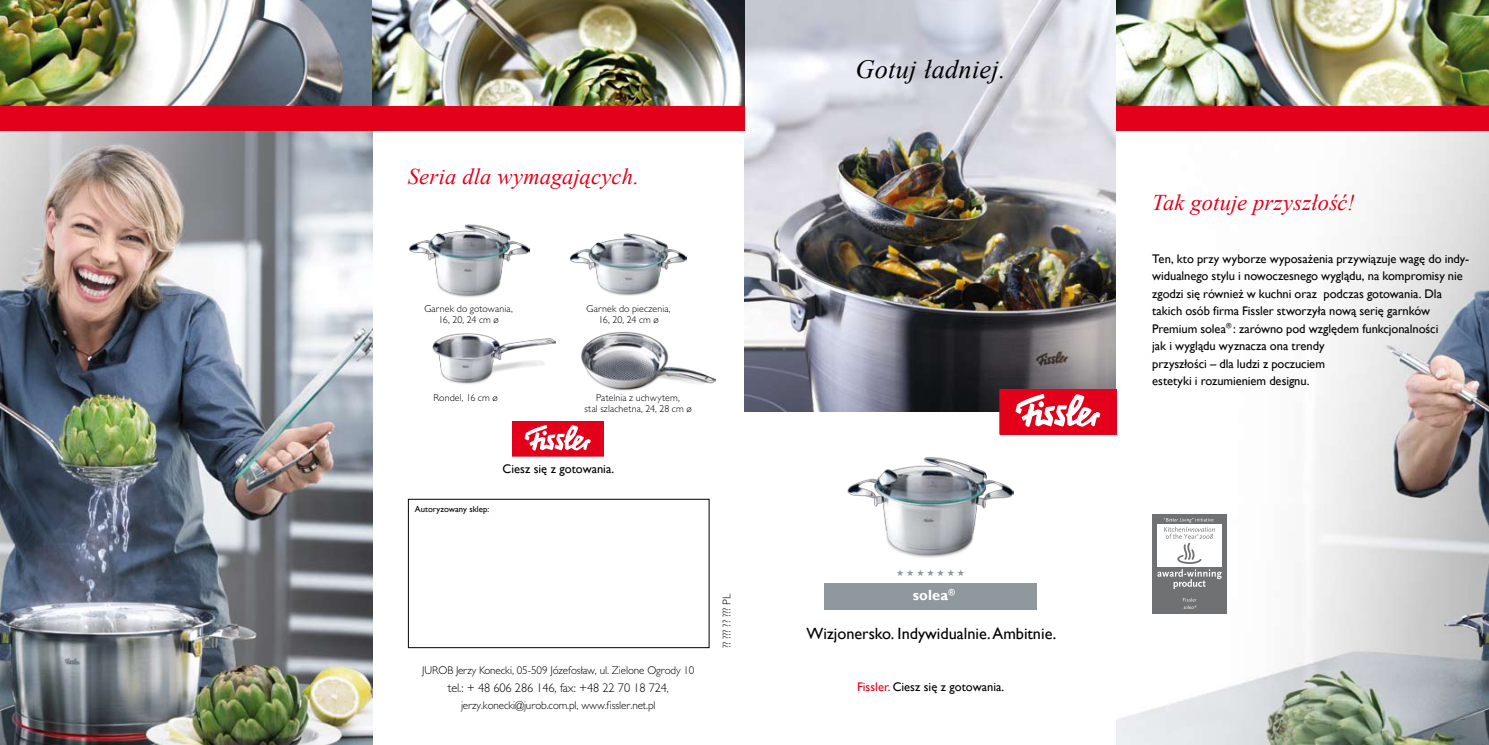
<style>
.page{position:relative;width:1489px;height:745px;background:#fff}
.page>*{position:absolute;margin:0;border:0;box-sizing:border-box;transform-origin:0 0}
.t1{font:italic 26.25px "Times New Roman";letter-spacing:.01em;color:#000}
.t2{font:italic 22.5px "Times New Roman";letter-spacing:.005em;color:#e2001a}
.t3{font:16.25px "Gill Sans";color:#000}
.t4{font:700 14.75px "Gill Sans";letter-spacing:.01em;color:#fff}
.t5{font:12.5px/17.5px "Gill Sans";letter-spacing:-.005em;color:#000}
.t6{font:300 12.5px "Gill Sans MT Pro";letter-spacing:-.01em;color:#000}
.t7{font:300 11.25px "Gill Sans MT Pro";letter-spacing:-.01em;color:#000}
.t8{font:300 10px/11.4px "Gill Sans MT Pro";letter-spacing:.01em;color:#000;text-align:center}
.t9{font:9.25px "Zapf Dingbats";color:#8f989d}
.t10{font:8.75px "Gill Sans";color:#000}
.s1{font-size:11.25px}
.s2{color:#e2001a}
</style>
<div class="page">
<img style="left:744px;top:0;width:372px;height:411px">
<img style="left:0;top:131px;width:372px;height:613px">
<img style="left:0;top:0;width:372px;height:106px">
<img style="left:1116px;top:0;width:372px;height:106px">
<img style="left:372px;top:0;width:372px;height:106px">
<img style="left:847px;top:457px;width:166px;height:101px">
<img style="left:409px;top:224px;width:120px;height:73px">
<img style="left:432px;top:333px;width:123px;height:51px">
<img style="left:569px;top:234px;width:118px;height:62px">
<img style="left:581px;top:332px;width:134px;height:59px">
<img style="left:1116px;top:131px;width:372px;height:613px">
<div style="left:512px;top:421px;width:91px;height:35px;background:#e2001a"></div>
<svg style="left:524px;top:425px;width:66px;height:25px"></svg>
<div style="left:999px;top:389px;width:117px;height:44px;background:#e2001a"></div>
<div style="left:999px;top:389px;width:117px;height:45px;border:1px solid #e2001a"></div>
<svg style="left:1015px;top:394px;width:85px;height:32px"></svg>
<div style="left:408px;top:498px;width:301px;height:149px;border:1px solid #000"></div>
<div style="left:1152px;top:514px;width:74px;height:99px;background:#707173"></div>
<svg style="left:1183px;top:597px;width:13px;height:11px"></svg>
<svg style="left:1157px;top:518px;width:64px;height:70px"></svg>
<div style="left:824px;top:583px;width:212px;height:26px;background:#8f989d"></div>
<div style="left:0;top:106px;width:744px;height:25px;background:#e2001a"></div>
<div style="left:1116px;top:106px;width:372px;height:25px;background:#e2001a"></div>
<h2 class="t2" style="left:407px;top:160px;width:233px">Seria dla wymagających.</h2>
<p class="t8" style="left:424px;top:302px;width:90px">Garnek do gotowania,<br>16, 20, 24 cm ø</p>
<p class="t8" style="left:433px;top:391px;width:66px">Rondel, 16 cm ø</p>
<p class="t8" style="left:586px;top:302px;width:85px">Garnek do pieczenia,<br>16, 20, 24 cm ø</p>
<p class="t8" style="left:584px;top:391px;width:109px">Patelnia z uchwytem,<br>stal szlachetna, 24, 28 cm ø</p>
<p class="t10" style="left:415px;top:503px;width:76px">Autoryzowany sklep:</p>
<p class="t5" style="left:502px;top:460px;width:113px">Ciesz się z gotowania.</p>
<p class="t7" style="left:422px;top:663px;width:274px">JUROB Jerzy Konecki, 05-509 Józefosław, ul. Zielone Ogrody 10</p>
<p class="t6" style="left:448px;top:679px;width:223px">tel.: + 48 606 286 146, fax: +48 22 70 18 724<span class="s1">,</span></p>
<p class="t7" style="left:461px;top:698px;width:196px">jerzy.konecki@jurob.com.pl, www.fissler.net.pl</p>
<p class="t7" style="left:720px;top:647px;width:55px;rotate:-90deg">?? ??? ?? ??? PL</p>
<h1 class="t1" style="left:855px;top:51px;width:151px">Gotuj ładniej.</h1>
<p class="t9" style="left:896px;top:568px;width:70px">★ ★ ★ ★ ★ ★ ★</p>
<p class="t4" style="left:912px;top:585px;width:44px">solea<sup>®</sup></p>
<h3 class="t3" style="left:806px;top:624px;width:251px">Wizjonersko. Indywidualnie. Ambitnie.</h3>
<p class="t5" style="left:857px;top:677px;width:149px"><span class="s2">Fissler.</span> Ciesz się z gotowania.</p>
<h2 class="t2" style="left:1152px;top:187px;width:204px">Tak gotuje przyszłość!</h2>
<p class="t5" style="left:1152px;top:249px;width:318px">Ten, kto przy wyborze wyposażenia przywiązuje wagę do indy&shy;widualnego stylu i nowoczesnego wyglądu, na kompromisy nie zgodzi się również w kuchni oraz podczas gotowania. Dla takich osób firma Fissler stworzyła nową serię garnków Premium solea<sup>®</sup> : zarówno pod względem funkcjonalności<br>jak i wyglądu wyznacza ona trendy<br>przyszłości – dla ludzi z poczuciem<br>estetyki i rozumieniem designu.</p>
</div>
